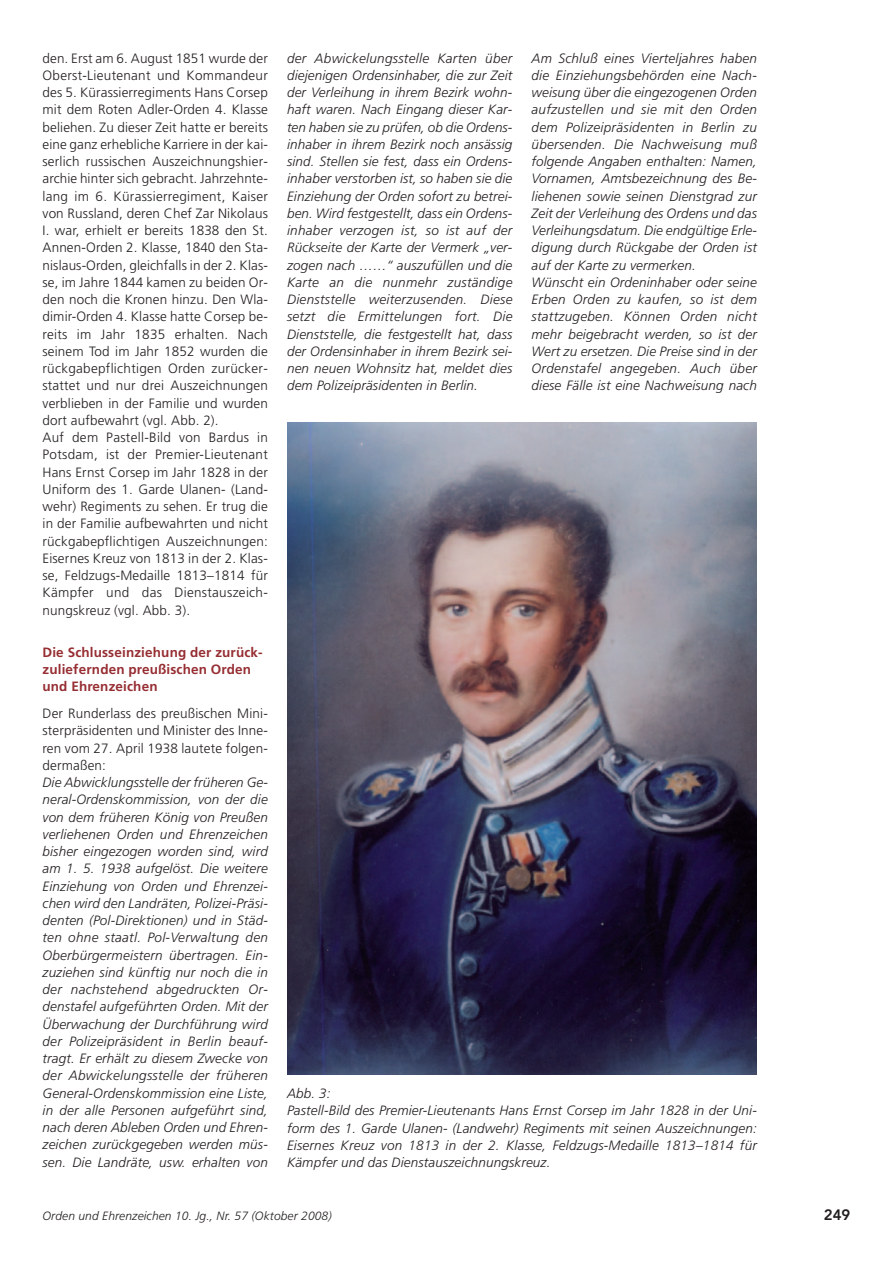
<style>
.page{position:relative;width:893px;height:1263px;background:#fff}
.page>*{position:absolute;margin:0;border:0;box-sizing:border-box;transform-origin:0 0}
.t1{font:800 15px "Avenir";color:#231f20}
.t2{font:italic 300 13.5px/17.2px "Frutiger";letter-spacing:.01em;color:#231f20;text-align:justify}
.t3{font:300 13.5px/17.2px "Frutiger";letter-spacing:.01em;color:#231f20}
.t4{font:700 13.5px/17.2px "Frutiger";letter-spacing:.01em;color:#962e33}
.t5{font:italic 300 12px "Frutiger";letter-spacing:.01em;color:#231f20}
</style>
<div class="page">
<img style="left:287px;top:422px;width:470px;height:652px">
<p class="t3" style="left:43px;top:50px;width:227px">den. Erst am 6. August 1851 wurde der Oberst-Lieutenant und Kommandeur des 5. Kürassierregiments Hans Corsep mit dem Roten Adler-Orden 4. Klasse beliehen. Zu dieser Zeit hatte er bereits eine ganz erhebliche Karriere in der kai&shy;serlich russischen Auszeichnungshier&shy;archie hinter sich gebracht. Jahrzehnte&shy;lang im 6. Kürassierregiment, Kaiser von Russland, deren Chef Zar Nikolaus I. war, erhielt er bereits 1838 den St.<br>Annen-Orden 2. Klasse, 1840 den Sta&shy;nislaus-Orden, gleichfalls in der 2. Klas&shy;se, im Jahre 1844 kamen zu beiden Or&shy;den noch die Kronen hinzu. Den Wla&shy;dimir-Orden 4. Klasse hatte Corsep be&shy;reits im Jahr 1835 erhalten. Nach seinem Tod im Jahr 1852 wurden die rückgabepflichtigen Orden zurücker&shy;stattet und nur drei Auszeichnungen verblieben in der Familie und wurden dort aufbewahrt (vgl. Abb. 2).<br>Auf dem Pastell-Bild von Bardus in Potsdam, ist der Premier-Lieutenant Hans Ernst Corsep im Jahr 1828 in der Uniform des 1. Garde Ulanen- (Land&shy;wehr) Regiments zu sehen. Er trug die in der Familie aufbewahrten und nicht rückgabepflichtigen Auszeichnungen:<br>Eisernes Kreuz von 1813 in der 2. Klas&shy;se, Feldzugs-Medaille 1813–1814 für Kämpfer und das Dienstauszeich&shy;nungskreuz (vgl. Abb. 3).</p>
<p class="t4" style="left:43px;top:644px;width:222px">Die Schlusseinziehung der zurück&shy;zuliefernden preußischen Orden und Ehrenzeichen</p>
<p class="t3" style="left:43px;top:706px;width:227px;text-align:justify">Der Runderlass des preußischen Mini&shy;sterpräsidenten und Minister des Inne&shy;ren vom 27. April 1938 lautete folgen&shy;dermaßen:</p>
<p class="t2" style="left:43px;top:775px;width:227px">Die Abwicklungsstelle der früheren Ge&shy;neral-Ordenskommission, von der die von dem früheren König von Preußen verliehenen Orden und Ehrenzeichen bisher eingezogen worden sind, wird am 1. 5. 1938 aufgelöst. Die weitere Einziehung von Orden und Ehrenzei&shy;chen wird den Landräten, Polizei-Präsi&shy;denten (Pol-Direktionen) und in Städ&shy;ten ohne staatl. Pol-Verwaltung den Oberbürgermeistern übertragen. Ein&shy;zuziehen sind künftig nur noch die in der nachstehend abgedruckten Or&shy;denstafel aufgeführten Orden. Mit der Überwachung der Durchführung wird der Polizeipräsident in Berlin beauf&shy;tragt. Er erhält zu diesem Zwecke von der Abwickelungsstelle der früheren General-Ordenskommission eine Liste, in der alle Personen aufgeführt sind, nach deren Ableben Orden und Ehren&shy;zeichen zurückgegeben werden müs&shy;sen. Die Landräte, usw. erhalten von</p>
<p class="t2" style="left:287px;top:50px;width:227px">der Abwickelungsstelle Karten über diejenigen Ordensinhaber, die zur Zeit der Verleihung in ihrem Bezirk wohn&shy;haft waren. Nach Eingang dieser Kar&shy;ten haben sie zu prüfen, ob die Ordens&shy;inhaber in ihrem Bezirk noch ansässig sind. Stellen sie fest, dass ein Ordens&shy;inhaber verstorben ist, so haben sie die Einziehung der Orden sofort zu betrei&shy;ben. Wird festgestellt, dass ein Ordens&shy;inhaber verzogen ist, so ist auf der Rückseite der Karte der Vermerk „ver&shy;zogen nach ……“ auszufüllen und die Karte an die nunmehr zuständige Dienststelle weiterzusenden. Diese setzt die Ermittelungen fort. Die Dienststelle, die festgestellt hat, dass der Ordensinhaber in ihrem Bezirk sei&shy;nen neuen Wohnsitz hat, meldet dies dem Polizeipräsidenten in Berlin.</p>
<p class="t2" style="left:531px;top:50px;width:227px;text-align:left">Am Schluß eines Vierteljahres haben die Einziehungsbehörden eine Nach&shy;weisung über die eingezogenen Orden aufzustellen und sie mit den Orden dem Polizeipräsidenten in Berlin zu übersenden. Die Nachweisung muß folgende Angaben enthalten: Namen, Vornamen, Amtsbezeichnung des Be&shy;liehenen sowie seinen Dienstgrad zur Zeit der Verleihung des Ordens und das Verleihungsdatum. Die endgültige Erle&shy;digung durch Rückgabe der Orden ist auf der Karte zu vermerken.<br>Wünscht ein Ordeninhaber oder seine Erben Orden zu kaufen, so ist dem stattzugeben. Können Orden nicht mehr beigebracht werden, so ist der Wert zu ersetzen. Die Preise sind in der Ordenstafel angegeben. Auch über diese Fälle ist eine Nachweisung nach</p>
<p class="t2" style="left:287px;top:1086px;width:471px;text-align:left">Abb. 3:<br>Pastell-Bild des Premier-Lieutenants Hans Ernst Corsep im Jahr 1828 in der Uni&shy;form des 1. Garde Ulanen- (Landwehr) Regiments mit seinen Auszeichnungen:<br>Eisernes Kreuz von 1813 in der 2. Klasse, Feldzugs-Medaille 1813–1814 für Kämpfer und das Dienstauszeichnungskreuz.</p>
<p class="t5" style="left:43px;top:1211px;width:291px">Orden und Ehrenzeichen 10. Jg., Nr. 57 (Oktober 2008)</p>
<p class="t1" style="left:824px;top:1209px;width:28px">249</p>
</div>
